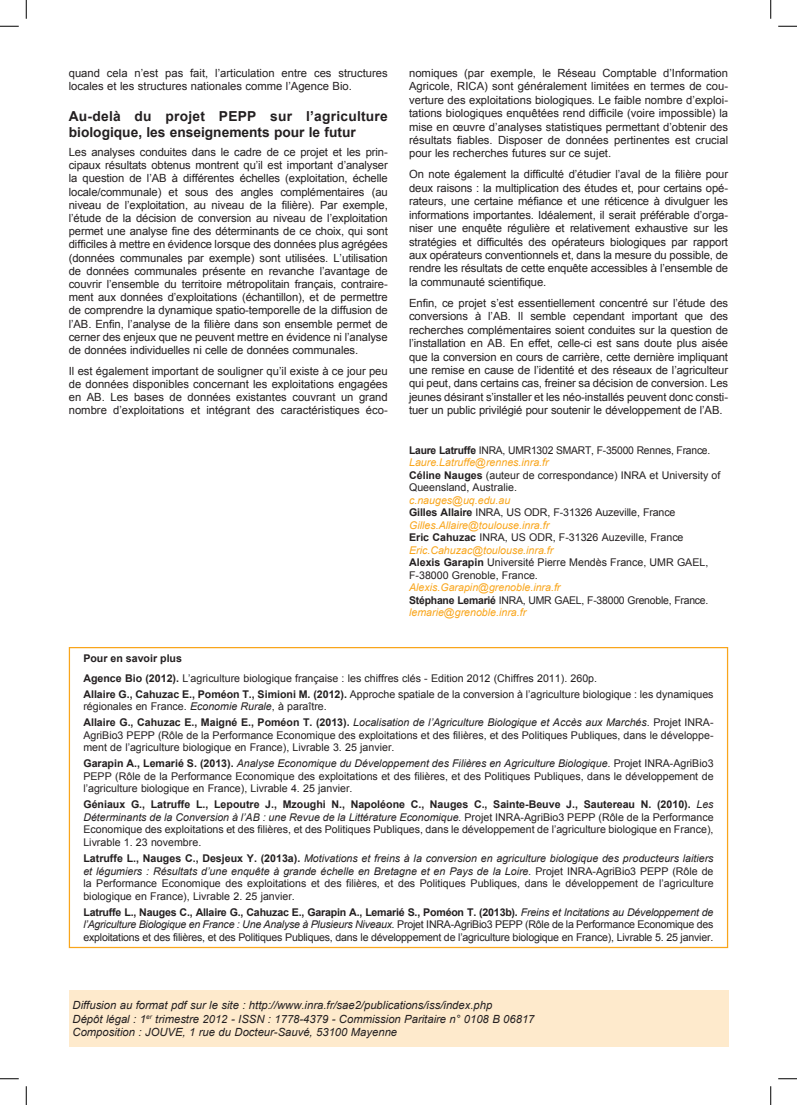
<style>
.page{position:relative;width:797px;height:1105px;background:#fff}
.page>*{position:absolute;margin:0;border:0;box-sizing:border-box;transform-origin:0 0}
.t1{font:700 13.75px/16.4px "Arial";color:#231f20}
.t2{font:11.25px/13.4px "Arial";color:#231f20;text-align:justify}
.t3{font:italic 11.25px/13.5px "Arial";color:#231f20}
.t4{font:10.62px/12.5px "Arial";color:#231f20;text-align:justify}
.t5{font:italic 10.62px/12.5px "Arial";color:#f9a51b}
.s1{font-weight:700}
.s2{font-style:italic;color:#f9a51b}
.s3{font-weight:700;font-style:normal;color:#231f20}
.s4{font-style:normal;color:#231f20}
.s5{font-style:italic}
</style>
<div class="page">
<div style="left:69px;top:990px;width:659px;height:57px;background:#feeacc"></div>
<svg style="left:0;top:25px;width:19px;height:2px"></svg>
<svg style="left:778px;top:25px;width:19px;height:2px"></svg>
<svg style="left:0;top:1078px;width:19px;height:1px"></svg>
<svg style="left:778px;top:1078px;width:19px;height:1px"></svg>
<svg style="left:25px;top:0;width:2px;height:19px"></svg>
<svg style="left:25px;top:1086px;width:2px;height:19px"></svg>
<svg style="left:770px;top:0;width:1px;height:19px"></svg>
<svg style="left:770px;top:1086px;width:1px;height:19px"></svg>
<p class="t2" style="left:69px;top:67px;width:320px">quand cela n’est pas fait, l’articulation entre ces structures locales et les structures nationales comme l’Agence Bio.</p>
<p class="t1" style="left:69px;top:109px;width:320px">Au-delà du projet PEPP sur l’agriculture biologique, les enseignements pour le futur</p>
<p class="t2" style="left:69px;top:145px;width:320px">Les analyses conduites dans le cadre de ce projet et les prin&shy;cipaux résultats obtenus montrent qu’il est important d’analyser la question de l’AB à différentes échelles (exploitation, échelle locale/communale) et sous des angles complémentaires (au niveau de l’exploitation, au niveau de la filière). Par exemple, l’étude de la décision de conversion au niveau de l’exploitation permet une analyse fine des déterminants de ce choix, qui sont difficiles à mettre en évidence lorsque des données plus agrégées (données communales par exemple) sont utilisées. L’utilisation de données communales présente en revanche l’avantage de couvrir l’ensemble du territoire métropolitain français, contraire&shy;ment aux données d’exploitations (échantillon), et de permettre de comprendre la dynamique spatio-temporelle de la diffusion de l’AB. Enfin, l’analyse de la filière dans son ensemble permet de cerner des enjeux que ne peuvent mettre en évidence ni l’analyse de données individuelles ni celle de données communales.</p>
<p class="t2" style="left:69px;top:364px;width:320px">Il est également important de souligner qu’il existe à ce jour peu de données disponibles concernant les exploitations engagées en AB. Les bases de données existantes couvrant un grand nombre d’exploitations et intégrant des caractéristiques éco-</p>
<p class="t2" style="left:409px;top:66px;width:320px">nomiques (par exemple, le Réseau Comptable d’Information Agricole, RICA) sont généralement limitées en termes de cou&shy;verture des exploitations biologiques. Le faible nombre d’exploi&shy;tations biologiques enquêtées rend difficile (voire impossible) la mise en œuvre d’analyses statistiques permettant d’obtenir des résultats fiables. Disposer de données pertinentes est crucial pour les recherches futures sur ce sujet.</p>
<p class="t2" style="left:409px;top:168px;width:320px">On note également la difficulté d’étudier l’aval de la filière pour deux raisons : la multiplication des études et, pour certains opé&shy;rateurs, une certaine méfiance et une réticence à divulguer les informations importantes. Idéalement, il serait préférable d’orga&shy;niser une enquête régulière et relativement exhaustive sur les stratégies et difficultés des opérateurs biologiques par rapport aux opérateurs conventionnels et, dans la mesure du possible, de rendre les résultats de cette enquête accessibles à l’ensemble de la communauté scientifique.</p>
<p class="t2" style="left:409px;top:296px;width:320px">Enfin, ce projet s’est essentiellement concentré sur l’étude des conversions à l’AB. Il semble cependant important que des recherches complémentaires soient conduites sur la question de l’installation en AB. En effet, celle-ci est sans doute plus aisée que la conversion en cours de carrière, cette dernière impliquant une remise en cause de l’identité et des réseaux de l’agriculteur qui peut, dans certains cas, freiner sa décision de conversion. Les jeunes désirant s’installer et les néo-installés peuvent donc consti&shy;tuer un public privilégié pour soutenir le développement de l’AB.</p>
<p class="t4" style="left:409px;top:444px;width:313px;text-align:left"><span class="s1">Laure Latruffe</span> INRA, UMR1302 SMART, F-35000 Rennes, France.<br><span class="s2">Laure.Latruffe@rennes.inra.fr<br></span><span class="s1">Céline Nauges</span> (auteur de correspondance) INRA et University of Queensland, Australie.</p>
<p class="t4" style="left:409px;top:494px;width:301px;text-align:left"><span class="s2">c.nauges@uq.edu.au<br></span><span class="s1">Gilles Allaire</span> INRA, US ODR, F-31326 Auzeville, France <span class="s2">Gilles.Allaire@toulouse.inra.fr<br></span><span class="s1">Eric Cahuzac</span> INRA, US ODR, F-31326 Auzeville, France <span class="s2">Eric.Cahuzac@toulouse.inra.fr<br></span><span class="s1">Alexis Garapin</span> Université Pierre Mendès France, UMR GAEL, F-38000 Grenoble, France.</p>
<p class="t5" style="left:409px;top:581px;width:301px">Alexis.Garapin@grenoble.inra.fr<br><span class="s3">Stéphane Lemarié</span> <span class="s4">INRA, UMR GAEL, F-38000 Grenoble, France. </span>lemarie@grenoble.inra.fr</p>
<p class="t4" style="left:83px;top:649px;width:515px;line-height:19.6px"><span class="s1">Pour en savoir plus<br>Agence Bio (2012).</span> L’agriculture biologique française : les chiffres clés - Edition 2012 (Chiffres 2011). 260p.</p>
<p class="t4" style="left:83px;top:688px;width:631px"><span class="s1">Allaire G., Cahuzac E., Poméon T., Simioni M. (2012).</span> Approche spatiale de la conversion à l’agriculture biologique : les dynamiques régionales en France. <span class="s5">Economie Rurale</span>, à paraître.</p>
<p class="t4" style="left:83px;top:716px;width:631px"><span class="s1">Allaire G., Cahuzac E., Maigné E., Poméon T. (2013).</span> <span class="s5">Localisation de l’Agriculture Biologique et Accès aux Marchés</span>. Projet INRA-AgriBio3 PEPP (Rôle de la Performance Economique des exploitations et des filières, et des Politiques Publiques, dans le développe&shy;ment de l’agriculture biologique en France), Livrable 3. 25 janvier.</p>
<p class="t4" style="left:83px;top:757px;width:631px"><span class="s1">Garapin A., Lemarié S. (2013).</span> <span class="s5">Analyse Economique du Développement des Filières en Agriculture Biologique.</span> Projet INRA-AgriBio3<br>PEPP (Rôle de la Performance Economique des exploitations et des filières, et des Politiques Publiques, dans le développement de l’agriculture biologique en France), Livrable 4. 25 janvier.</p>
<p class="t4" style="left:83px;top:799px;width:631px"><span class="s1">Géniaux G., Latruffe L., Lepoutre J., Mzoughi N., Napoléone C., Nauges C., Sainte-Beuve J., Sautereau N. (2010).</span> <span class="s5">Les Déterminants de la Conversion à l’AB : une Revue de la Littérature Economique.</span> Projet INRA-AgriBio3 PEPP (Rôle de la Performance Economique des exploitations et des filières, et des Politiques Publiques, dans le développement de l’agriculture biologique en France), Livrable 1. 23 novembre.</p>
<p class="t4" style="left:83px;top:852px;width:631px"><span class="s1">Latruffe L., Nauges C., Desjeux Y. (2013a).</span> <span class="s5">Motivations et freins à la conversion en agriculture biologique des producteurs laitiers et légumiers : Résultats d’une enquête à grande échelle en Bretagne et en Pays de la Loire.</span> Projet INRA-AgriBio3 PEPP (Rôle de la Performance Economique des exploitations et des filières, et des Politiques Publiques, dans le développement de l’agriculture biologique en France), Livrable 2. 25 janvier.</p>
<p class="t4" style="left:83px;top:906px;width:631px"><span class="s1">Latruffe L., Nauges C., Allaire G., Cahuzac E., Garapin A., Lemarié S., Poméon T. (2013b).</span> <span class="s5">Freins et Incitations au Développement de l’Agriculture Biologique en France : Une Analyse à Plusieurs Niveaux.</span> Projet INRA-AgriBio3 PEPP (Rôle de la Performance Economique des exploitations et des filières, et des Politiques Publiques, dans le développement de l’agriculture biologique en France), Livrable 5. 25 janvier.</p>
<p class="t3" style="left:73px;top:998px;width:463px">Diffusion au format pdf sur le site : http://www.inra.fr/sae2/publications/iss/index.php<br>Dépôt légal : 1<sup>er</sup> trimestre 2012 - ISSN : 1778-4379 - Commission Paritaire n° 0108 B 06817<br>Composition : JOUVE, 1 rue du Docteur-Sauvé, 53100 Mayenne</p>
</div>
